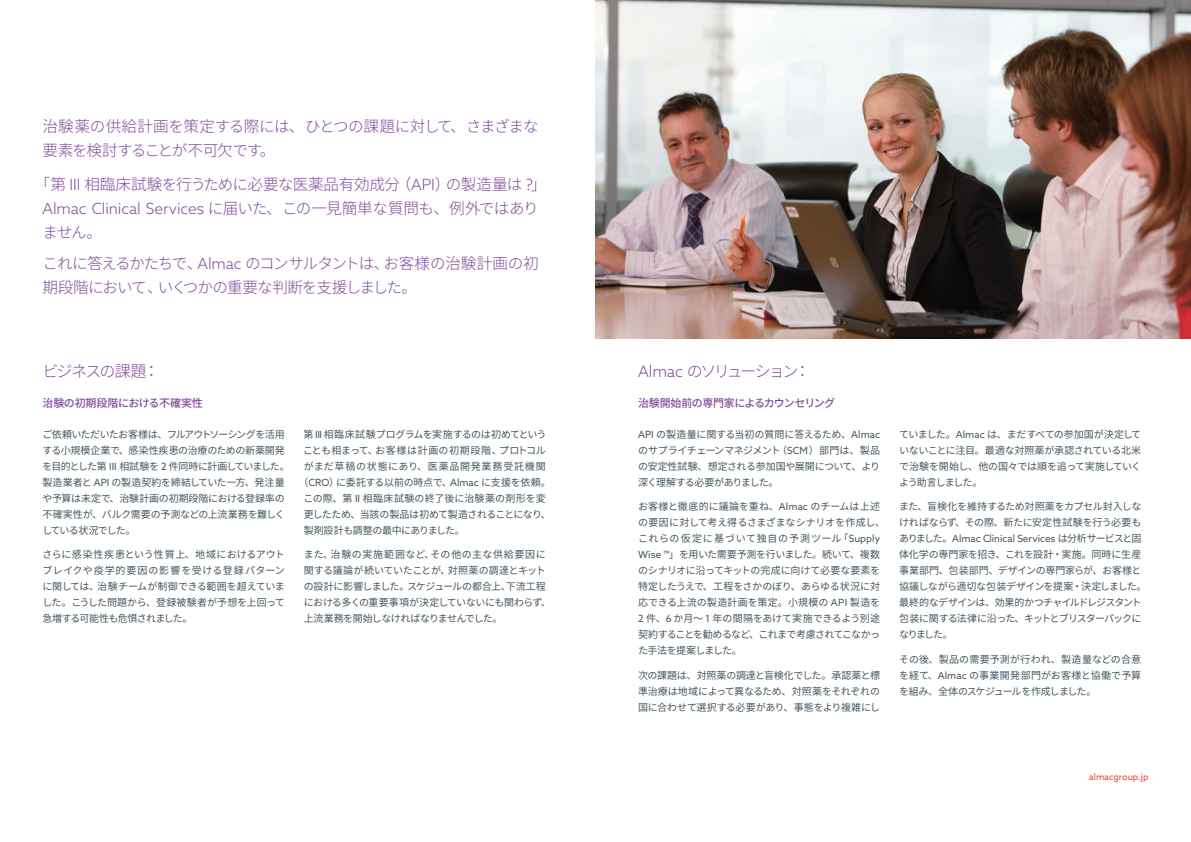
<style>
.page{position:relative;width:1191px;height:842px;background:#fff}
.page>*{position:absolute;margin:0;border:0;box-sizing:border-box;transform-origin:0 0}
.subheading_1{font:300 16px "Noto Sans CJ Kjp";letter-spacing:-.15em;color:#824b9d}
.subheading_1-2{font:300 16px "Noto Sans CJ Kjp";letter-spacing:-.09em;color:#824b9d}
.t1{font:300 15.6px/24px "Noto Sans CJ Kjp";letter-spacing:-.04em;color:#824b9d}
.t2{font:300 15.6px/24px "Noto Sans CJ Kjp";letter-spacing:-.065em;color:#824b9d}
.subheading_1-3{font:500 11px "Noto Sans CJ Kjp";letter-spacing:-.035em;color:#824b9d}
.p1{font:10px/16px "Noto Sans CJ Kjp";letter-spacing:-.025em;color:#45555f;text-align:justify}
.p1-2{font:10px/16px "Noto Sans CJ Kjp";letter-spacing:-.045em;color:#45555f}
.p1-3{font:10px "Noto Sans CJ Kjp";letter-spacing:.03em;color:#45555f}
.p1-4{font:10px "Noto Sans CJ Kjp";letter-spacing:.01em;color:#45555f}
.p1-5{font:10px "Noto Sans CJ Kjp";letter-spacing:.075em;color:#45555f}
.p1-6{font:9.9px "Azo Sans";letter-spacing:-.005em;color:#45555f}
.t3{font:9px "Azo Sans";color:#ee3e34}
.s1{font-family:"Azo Sans";font-size:15.4px}
.s2{font-family:"Azo Sans";font-size:9.9px}
.s3{font-family:"Azo Sans";font-size:15.8px}
.s4{font-family:"Noto Sans CJ Kjp";font-size:10px}
</style>
<div class="page">
<img style="left:595px;top:0;width:596px;height:339px">
<p class="t1" style="left:43px;top:114px;width:498px">治験薬の供給計画を策定する際には、ひとつの課題に対して、さまざまな要素を検討することが不可欠です。</p>
<p class="t1" style="left:43px;top:172px;width:505px;text-indent:-8px">「第 <span class="s1">III</span> 相臨床試験を行うために必要な医薬品有効成分（<span class="s1">API</span>）の製造量は <span class="s1">?</span>」<br><span class="s1">Almac Clinical Services</span> に届いた、この一見簡単な質問も、例外ではありません。</p>
<p class="t2" style="left:43px;top:251px;width:498px">これに答えるかたちで、<span class="s1">Almac</span> のコンサルタントは、お客様の治験計画の初期段階において、いくつかの重要な判断を支援しました。</p>
<p class="subheading_1-2" style="left:43px;top:362px;width:118px">ビジネスの課題：</p>
<p class="subheading_1-3" style="left:43px;top:396px;width:162px">治験の初期段階における不確実性</p>
<p class="p1" style="left:42px;top:426px;width:249px;text-align:left">ご依頼いただいたお客様は、フルアウトソーシングを活用する小規模企業で、感染性疾患の治療のための新薬開発を目的とした第 <span class="s2">III</span> 相試験を <span class="s2">2</span> 件同時に計画していました。製造業者と <span class="s2">API</span> の製造契約を締結していた一方、発注量や予算は未定で、治験計画の初期段階における登録率の不確実性が、バルク需要の予測などの上流業務を難しくしている状況でした。</p>
<p class="p1" style="left:42px;top:547px;width:244px">さらに感染性疾患という性質上、地域におけるアウトブレイクや疫学的要因の影響を受ける登録パターンに関しては、治験チームが制御できる範囲を超えていました。こうした問題から、登録被験者が予想を上回って急増する可能性も危惧されました。</p>
<p class="p1" style="left:303px;top:426px;width:244px">第 <span class="s2">III</span> 相臨床試験プログラムを実施するのは初めてという</p>
<p class="p1-3" style="left:303px;top:444px;width:244px">ことも相まって、お客様は計画の初期段階、プロトコル</p>
<p class="p1-5" style="left:304px;top:460px;width:244px">がまだ草稿の状態にあり、医薬品開発業務受託機関</p>
<p class="p1" style="left:298px;top:474px;width:254px">（<span class="s2">CRO</span>）に委託する以前の時点で、<span class="s2">Almac</span> に支援を依頼。</p>
<p class="p1-4" style="left:304px;top:492px;width:244px">この際、第 <span class="s2">II</span> 相臨床試験の終了後に治験薬の剤形を変</p>
<p class="p1-2" style="left:304px;top:506px;width:249px">更したため、当該の製品は初めて製造されることになり、</p>
<p class="p1" style="left:304px;top:522px;width:163px">製剤設計も調整の最中にありました。</p>
<p class="p1" style="left:304px;top:547px;width:249px;text-align:left">また、治験の実施範囲など、その他の主な供給要因に関する議論が続いていたことが、対照薬の調達とキットの設計に影響しました。スケジュールの都合上、下流工程における多くの重要事項が決定していないにも関わらず、上流業務を開始しなければなりませんでした。</p>
<p class="subheading_1" style="left:638px;top:362px;width:174px"><span class="s3">Almac</span> のソリューション：</p>
<p class="subheading_1-3" style="left:638px;top:396px;width:199px">治験開始前の専門家によるカウンセリング</p>
<p class="p1" style="left:638px;top:426px;width:244px"><span class="s2">API</span> の製造量に関する当初の質問に答えるため、<span class="s2">Almac</span>のサプライチェーンマネジメント（<span class="s2">SCM</span>）部門は、製品の安定性試験、想定される参加国や展開について、より深く理解する必要がありました。</p>
<p class="p1" style="left:638px;top:499px;width:249px;text-align:left">お客様と徹底的に議論を重ね、<span class="s2">Almac</span> のチームは上述の要因に対して考え得るさまざまなシナリオを作成し、これらの仮定に基づいて独自の予測ツール「<span class="s2">Supply<br>Wise ™</span>」を用いた需要予測を行いました。続いて、複数のシナリオに沿ってキットの完成に向けて必要な要素を特定したうえで、工程をさかのぼり、あらゆる状況に対応できる上流の製造計画を策定。小規模の <span class="s2">API</span> 製造を<br><span class="s2">2</span> 件、<span class="s2">6</span> か月～ <span class="s2">1</span> 年の間隔をあけて実施できるよう別途契約することを勧めるなど、これまで考慮されてこなかった手法を提案しました。</p>
<p class="p1" style="left:638px;top:667px;width:244px">次の課題は、対照薬の調達と盲検化でした。承認薬と標準治療は地域によって異なるため、対照薬をそれぞれの国に合わせて選択する必要があり、事態をより複雑にし</p>
<p class="p1" style="left:899px;top:426px;width:244px">ていました。<span class="s2">Almac</span> は、まだすべての参加国が決定していないことに注目。最適な対照薬が承認されている北米で治験を開始し、他の国々では順を追って実施していくよう助言しました。</p>
<p class="p1" style="left:899px;top:499px;width:244px">また、盲検化を維持するため対照薬をカプセル封入しなければならず、その際、新たに安定性試験を行う必要も</p>
<p class="p1-6" style="left:899px;top:532px;width:244px"><span class="s4">ありました。</span>Almac Clinical Services <span class="s4">は分析サービスと固</span></p>
<p class="p1-2" style="left:899px;top:547px;width:249px">体化学の専門家を招き、これを設計・実施。同時に生産事業部門、包装部門、デザインの専門家らが、お客様と協議しながら適切な包装デザインを提案・決定しました。最終的なデザインは、効果的かつチャイルドレジスタント包装に関する法律に沿った、キットとブリスターパックになりました。</p>
<p class="p1" style="left:899px;top:651px;width:244px">その後、製品の需要予測が行われ、製造量などの合意を経て、<span class="s2">Almac</span> の事業開発部門がお客様と協働で予算を組み、全体のスケジュールを作成しました。</p>
<p class="t3" style="left:1089px;top:770px;width:61px">almacgroup.jp</p>
</div>
